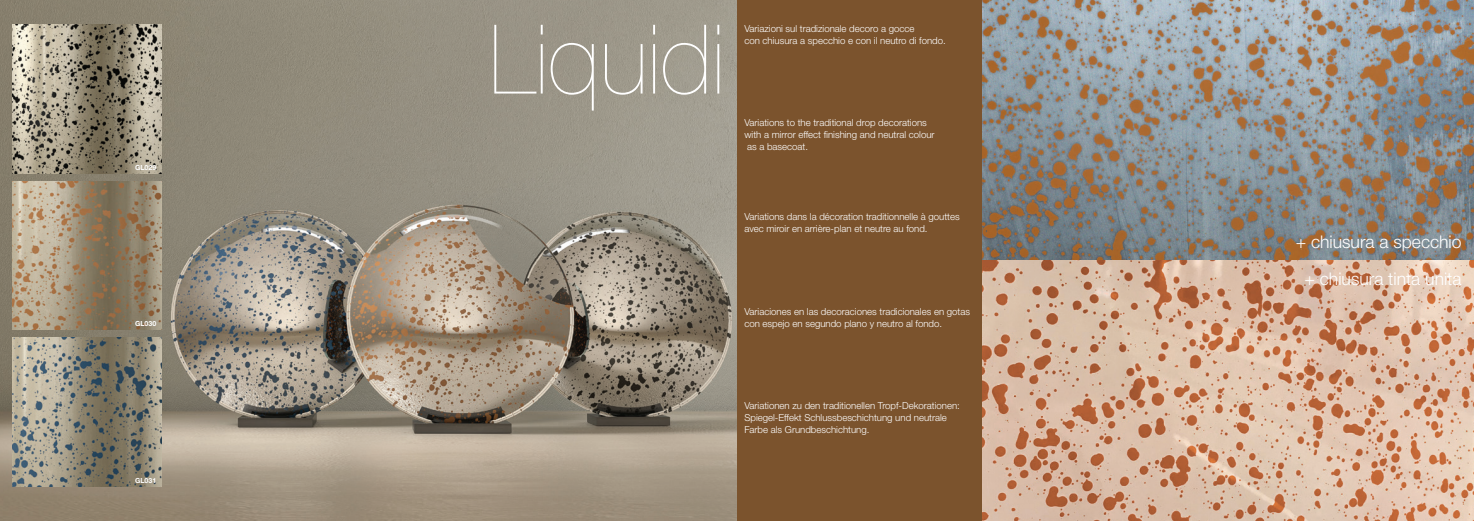
<style>
.page{position:relative;width:1474px;height:521px;background:#fff}
.page>*{position:absolute;margin:0;border:0;box-sizing:border-box;transform-origin:0 0}
.t1{font:200 96.25px "Helvetica Neue LT Std";color:#fff}
.t2{font:300 17.5px/37.3px "Helvetica Neue LT Std";color:#fff;text-align:center}
.t3{font:300 9.62px/12.2px "Helvetica Neue LT Std";color:#fff}
.t4{font:700 7px "Helvetica Neue LT Std";color:#fff}
</style>
<div class="page">
<div style="left:0;top:0;width:1473px;height:521px;background:#7b532d"></div>
<img style="left:982px;top:0;width:491px;height:521px">
<img style="left:0;top:0;width:737px;height:521px">
<img style="left:12px;top:25px;width:149px;height:149px">
<img style="left:12px;top:337px;width:149px;height:149px">
<img style="left:12px;top:181px;width:149px;height:149px">
<p class="t4" style="left:135px;top:163px;width:23px">GL029</p>
<p class="t4" style="left:135px;top:319px;width:23px">GL030</p>
<p class="t4" style="left:135px;top:476px;width:23px">GL031</p>
<h1 class="t1" style="left:489px;top:4px;width:237px">Liquidi</h1>
<p class="t3" style="left:744px;top:22px;width:203px">Variazioni sul tradizionale decoro a gocce<br>con chiusura a specchio e con il neutro di fondo.</p>
<p class="t3" style="left:744px;top:116px;width:192px">Variations to the traditional drop decorations with a mirror effect finishing and neutral colour as a basecoat.</p>
<p class="t3" style="left:744px;top:210px;width:217px">Variations dans la décoration traditionnelle à gouttes avec miroir en arrière-plan et neutre au fond.</p>
<p class="t3" style="left:744px;top:305px;width:227px">Variaciones en las decoraciones tradicionales en gotas con espejo en segundo plano y neutro al fondo.</p>
<p class="t3" style="left:744px;top:399px;width:217px">Variationen zu den traditionellen Tropf-Dekorationen:<br>Spiegel-Effekt Schlussbeschichtung und neutrale<br>Farbe als Grundbeschichtung.</p>
<h2 class="t2" style="left:1295px;top:223px;width:167px">+ chiusura a specchio + chiusura tinta unita</h2>
</div>
